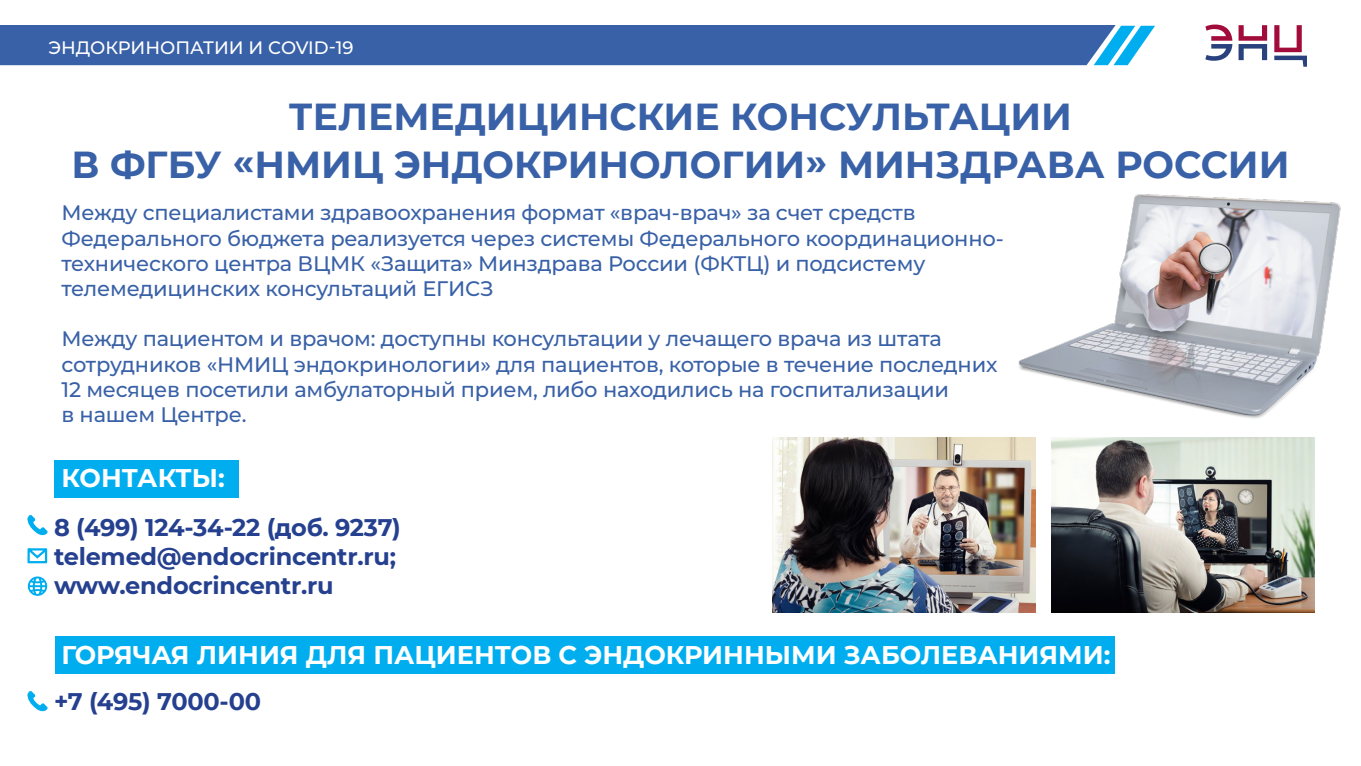
<style>
.page{position:relative;width:1361px;height:766px;background:#fff}
.page>*{position:absolute;margin:0;border:0;box-sizing:border-box;transform-origin:0 0}
.t1{font:700 37.5px/48px "Montserrat";color:#3961a7;text-align:center}
.t2{font:700 25.5px "Montserrat";color:#fff}
.t3{font:700 24px/28.8px "Montserrat";letter-spacing:-.01em;color:#25408f}
.t4{font:500 21px/25.2px "Montserrat";letter-spacing:-.01em;color:#3961a7}
.t5{font:500 18px "Montserrat";color:#fff}
</style>
<div class="page">
<div style="left:0;top:25px;width:1115px;height:40px;background:#3961a7"></div>
<svg style="left:1093px;top:26px;width:62px;height:39px"></svg>
<div style="left:55px;top:459px;width:184px;height:38px;background:#00aeef"></div>
<div style="left:55px;top:636px;width:1059px;height:37px;background:#00aeef"></div>
<svg style="left:27px;top:515px;width:21px;height:20px"></svg>
<svg style="left:27px;top:691px;width:21px;height:20px"></svg>
<svg style="left:28px;top:576px;width:19px;height:19px"></svg>
<svg style="left:27px;top:548px;width:21px;height:16px"></svg>
<img style="left:1018px;top:194px;width:323px;height:244px">
<img style="left:772px;top:437px;width:263px;height:175px">
<img style="left:1051px;top:437px;width:263px;height:175px">
<svg style="left:1238px;top:25px;width:29px;height:35px"></svg>
<svg style="left:1205px;top:25px;width:27px;height:36px"></svg>
<svg style="left:1274px;top:25px;width:33px;height:42px"></svg>
<p class="t5" style="left:48px;top:35px;width:307px">ЭНДОКРИНОПАТИИ И COVID-19</p>
<h1 class="t1" style="left:71px;top:91px;width:1219px">ТЕЛЕМЕДИЦИНСКИЕ КОНСУЛЬТАЦИИ<br>В ФГБУ «НМИЦ ЭНДОКРИНОЛОГИИ» МИНЗДРАВА РОССИИ</h1>
<p class="t4" style="left:62px;top:199px;width:944px">Между специалистами здравоохранения формат «врач-врач» за счет средств Федерального бюджета реализуется через системы Федерального координационно&shy;технического центра ВЦМК «Защита» Минздрава России (ФКТЦ) и подсистему телемедицинских консультаций ЕГИСЗ</p>
<p class="t4" style="left:62px;top:325px;width:937px">Между пациентом и врачом: доступны консультации у лечащего врача из штата сотрудников «НМИЦ эндокринологии» для пациентов, которые в течение последних 12 месяцев посетили амбулаторный прием, либо находились на госпитализации<br>в нашем Центре.</p>
<p class="t2" style="left:62px;top:459px;width:165px">КОНТАКТЫ:</p>
<p class="t3" style="left:54px;top:511px;width:348px">8 (499) 124-34-22 (доб. 9237) telemed@endocrincentr.ru; www.endocrincentr.ru</p>
<p class="t2" style="left:62px;top:636px;width:1050px">ГОРЯЧАЯ ЛИНИЯ ДЛЯ ПАЦИЕНТОВ С ЭНДОКРИННЫМИ ЗАБОЛЕВАНИЯМИ:</p>
<p class="t3" style="left:54px;top:686px;width:209px">+7 (495) 7000-00</p>
</div>
